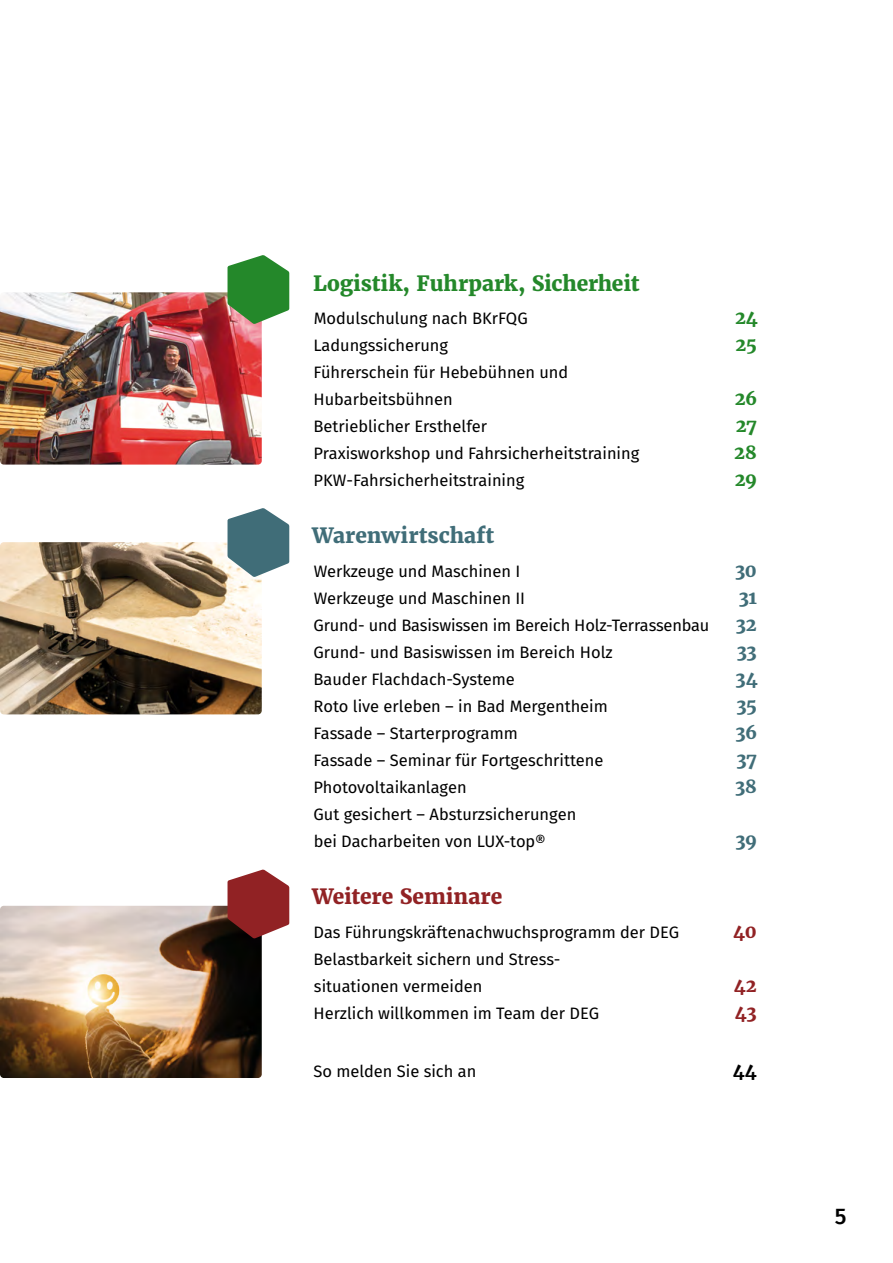
<style>
.page{position:relative;width:893px;height:1263px;background:#fff}
.page>*{position:absolute;margin:0;border:0;box-sizing:border-box;transform-origin:0 0}
.t1{font:500 22.5px "Fira Sans";color:#000}
.t2{font:800 21px "Merriweather";letter-spacing:-.01em;color:#24882a}
.t3{font:800 21px "Merriweather";color:#406d78}
.t4{font:800 21px "Merriweather";letter-spacing:-.005em;color:#912224}
.t5{font:900 18px "Merriweather";letter-spacing:-.03em;color:#406d78}
.t6{font:900 18px "Merriweather";letter-spacing:-.03em;color:#24882a}
.t7{font:900 18px "Merriweather";color:#912224}
.t8{font:900 18px "Merriweather";color:#000}
.t9{font:16.5px/27px "Fira Sans";color:#000}
</style>
<div class="page">
<img style="left:0;top:906px;width:262px;height:172px">
<img style="left:0;top:292px;width:262px;height:173px">
<img style="left:0;top:542px;width:262px;height:172px">
<svg style="left:228px;top:255px;width:61px;height:69px"></svg>
<svg style="left:228px;top:508px;width:61px;height:69px"></svg>
<svg style="left:228px;top:869px;width:61px;height:69px"></svg>
<p class="t2" style="left:313px;top:270px;width:328px">Logistik, Fuhrpark, Sicherheit</p>
<p class="t9" style="left:314px;top:305px;width:215px">Modulschulung nach BKrFQG</p>
<p class="t6" style="left:735px;top:305px;width:24px">24</p>
<p class="t9" style="left:314px;top:332px;width:136px">Ladungssicherung</p>
<p class="t6" style="left:736px;top:332px;width:23px">25</p>
<p class="t9" style="left:314px;top:359px;width:256px">Führerschein für Hebebühnen und<br>Hubarbeitsbühnen</p>
<p class="t6" style="left:735px;top:386px;width:24px">26</p>
<p class="t9" style="left:314px;top:413px;width:175px">Betrieblicher Ersthelfer</p>
<p class="t6" style="left:736px;top:413px;width:23px">27</p>
<p class="t9" style="left:314px;top:440px;width:327px">Praxisworkshop und Fahrsicherheitstraining</p>
<p class="t6" style="left:734px;top:440px;width:24px">28</p>
<p class="t9" style="left:314px;top:467px;width:212px">PKW-Fahrsicherheitstraining</p>
<p class="t6" style="left:735px;top:467px;width:24px">29</p>
<p class="t3" style="left:312px;top:522px;width:184px">Warenwirtschaft</p>
<p class="t9" style="left:314px;top:557px;width:208px">Werkzeuge und Maschinen I</p>
<p class="t5" style="left:735px;top:558px;width:23px">30</p>
<p class="t9" style="left:314px;top:584px;width:213px">Werkzeuge und Maschinen II</p>
<p class="t5" style="left:739px;top:585px;width:20px">31</p>
<p class="t9" style="left:313px;top:611px;width:397px">Grund- und Basiswissen im Bereich Holz-Terrassenbau</p>
<p class="t5" style="left:736px;top:612px;width:23px">32</p>
<p class="t9" style="left:313px;top:638px;width:301px">Grund- und Basiswissen im Bereich Holz</p>
<p class="t5" style="left:737px;top:639px;width:21px">33</p>
<p class="t9" style="left:314px;top:665px;width:203px">Bauder Flachdach-Systeme</p>
<p class="t5" style="left:736px;top:666px;width:24px">34</p>
<p class="t9" style="left:314px;top:692px;width:296px">Roto live erleben – in Bad Mergentheim</p>
<p class="t5" style="left:736px;top:693px;width:22px">35</p>
<p class="t9" style="left:314px;top:719px;width:206px">Fassade – Starterprogramm</p>
<p class="t5" style="left:735px;top:720px;width:23px">36</p>
<p class="t9" style="left:314px;top:746px;width:291px">Fassade – Seminar für Fortgeschrittene</p>
<p class="t5" style="left:736px;top:747px;width:22px">37</p>
<p class="t9" style="left:314px;top:773px;width:155px">Photovoltaikanlagen</p>
<p class="t5" style="left:735px;top:774px;width:23px">38</p>
<p class="t9" style="left:313px;top:800px;width:264px">Gut gesichert – Absturzsicherungen bei Dacharbeiten von LUX-top®</p>
<p class="t5" style="left:735px;top:828px;width:23px">39</p>
<p class="t4" style="left:312px;top:883px;width:192px">Weitere Seminare</p>
<p class="t9" style="left:314px;top:918px;width:367px">Das Führungskräftenachwuchsprogramm der DEG</p>
<p class="t7" style="left:733px;top:918px;width:25px">40</p>
<p class="t9" style="left:314px;top:945px;width:249px">Belastbarkeit sichern und Stress&shy;situationen vermeiden</p>
<p class="t7" style="left:734px;top:972px;width:25px">42</p>
<p class="t9" style="left:314px;top:999px;width:287px">Herzlich willkommen im Team der DEG</p>
<p class="t7" style="left:735px;top:999px;width:23px">43</p>
<p class="t9" style="left:313px;top:1057px;width:164px">So melden Sie sich an</p>
<p class="t8" style="left:733px;top:1058px;width:26px">44</p>
<h1 class="t1" style="left:835px;top:1198px;width:13px">5</h1>
</div>
